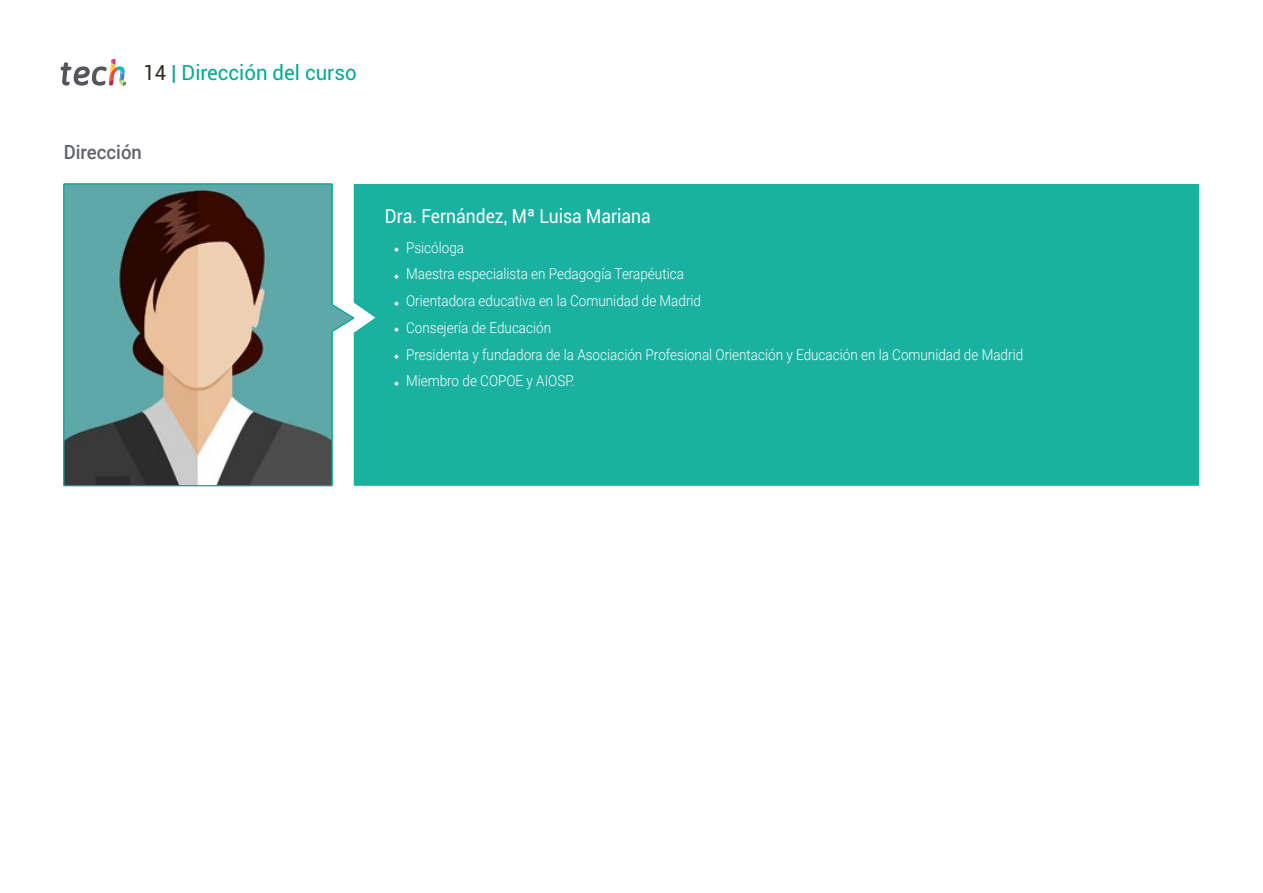
<style>
.page{position:relative;width:1263px;height:893px;background:#fff}
.page>*{position:absolute;margin:0;border:0;box-sizing:border-box;transform-origin:0 0}
.t1{font:21px "Roboto";color:#00a996}
.t2{font:19.5px "Roboto";color:#fff;scale:.9 1}
.t3{font:500 19.5px "Roboto";color:#61646a;scale:.95 1}
.t4{font:300 15px/26.7px "Roboto";color:#fff;scale:.9 1}
.s1{color:#312e20}
</style>
<div class="page">
<div style="left:354px;top:184px;width:845px;height:302px;background:#1ab1a0"></div>
<svg style="left:64px;top:184px;width:290px;height:302px;background:#7d938d"></svg>
<svg style="left:61px;top:59px;width:65px;height:27px"></svg>
<svg style="left:394px;top:247px;width:5px;height:5px"></svg>
<svg style="left:394px;top:274px;width:5px;height:5px"></svg>
<svg style="left:394px;top:301px;width:5px;height:5px"></svg>
<svg style="left:394px;top:327px;width:5px;height:5px"></svg>
<svg style="left:394px;top:354px;width:5px;height:5px"></svg>
<svg style="left:394px;top:381px;width:5px;height:5px"></svg>
<h1 class="t1" style="left:144px;top:57px;width:215px"><span class="s1">14</span> | Dirección del curso</h1>
<h2 class="t3" style="left:64px;top:139px;width:84px">Dirección</h2>
<h2 class="t2" style="left:385px;top:202px;width:297px">Dra. Fernández, Mª Luisa Mariana</h2>
<p class="t4" style="left:406px;top:233px;width:687px">Psicóloga<br>Maestra especialista en Pedagogía Terapéutica<br>Orientadora educativa en la Comunidad de Madrid<br>Consejería de Educación<br>Presidenta y fundadora de la Asociación Profesional Orientación y Educación en la Comunidad de Madrid Miembro de COPOE y AIOSP.</p>
</div>
